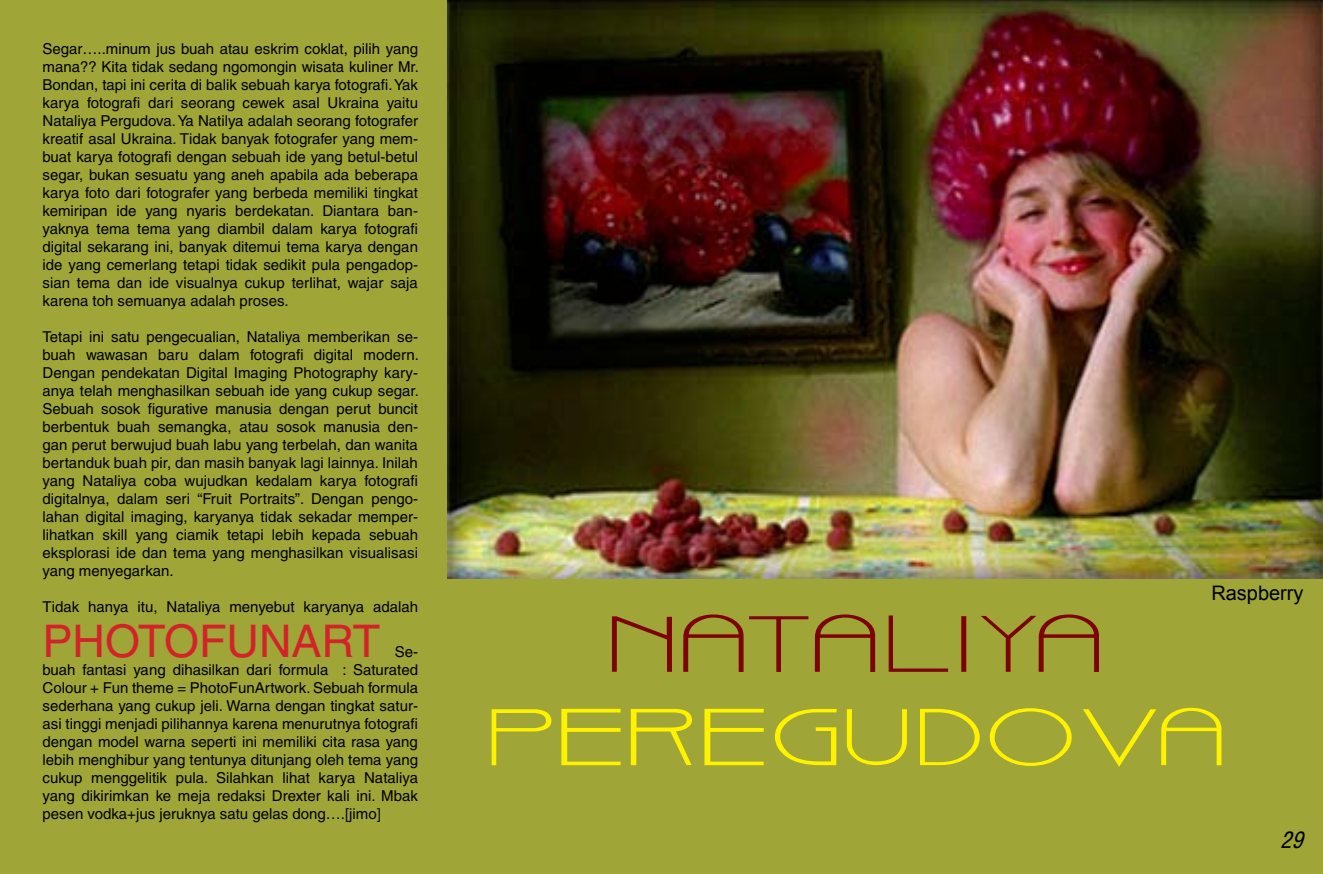
<style>
.page{position:relative;width:1323px;height:874px;background:#fff}
.page>*{position:absolute;margin:0;border:0;box-sizing:border-box;transform-origin:0 0}
.t1{font:77.75px "Bisque";color:#fff200;scale:1.42 1}
.t2{font:77.75px "Bisque";color:#7c0306;scale:1.42 1}
.t3{font:45px "Helvetica";color:#d2232a}
.t4{font:italic 100 condensed 25px "Helvetica";color:#000}
.t5{font:20px "Arial";color:#000}
.t6{font:15px/18px "Helvetica";color:#000;text-align:justify}
</style>
<div class="page">
<div style="left:0;top:0;width:1322px;height:874px;background:#9fa537"></div>
<img style="left:447px;top:0;width:875px;height:579px">
<p class="t6" style="left:43px;top:40px;width:378px">Segar…..minum jus buah atau eskrim coklat, pilih yang mana?? Kita tidak sedang ngomongin wisata kuliner Mr.<br>Bondan, tapi ini cerita di balik sebuah karya fotografi. Yak karya fotografi dari seorang cewek asal Ukraina yaitu Nataliya Pergudova. Ya Natilya adalah seorang fotografer kreatif asal Ukraina. Tidak banyak fotografer yang mem&shy;buat karya fotografi dengan sebuah ide yang betul-betul segar, bukan sesuatu yang aneh apabila ada beberapa karya foto dari fotografer yang berbeda memiliki tingkat kemiripan ide yang nyaris berdekatan. Diantara ban&shy;yaknya tema tema yang diambil dalam karya fotografi digital sekarang ini, banyak ditemui tema karya dengan ide yang cemerlang tetapi tidak sedikit pula pengadop&shy;sian tema dan ide visualnya cukup terlihat, wajar saja karena toh semuanya adalah proses.</p>
<p class="t6" style="left:43px;top:328px;width:378px">Tetapi ini satu pengecualian, Nataliya memberikan se&shy;buah wawasan baru dalam fotografi digital modern.<br>Dengan pendekatan Digital Imaging Photography kary&shy;anya telah menghasilkan sebuah ide yang cukup segar.<br>Sebuah sosok figurative manusia dengan perut buncit berbentuk buah semangka, atau sosok manusia den&shy;gan perut berwujud buah labu yang terbelah, dan wanita bertanduk buah pir, dan masih banyak lagi lainnya. Inilah yang Nataliya coba wujudkan kedalam karya fotografi digitalnya, dalam seri “Fruit Portraits”. Dengan pengo&shy;lahan digital imaging, karyanya tidak sekadar memper&shy;lihatkan skill yang ciamik tetapi lebih kepada sebuah eksplorasi ide dan tema yang menghasilkan visualisasi yang menyegarkan.</p>
<p class="t6" style="left:43px;top:598px;width:377px">Tidak hanya itu, Nataliya menyebut karyanya adalah</p>
<h2 class="t3" style="left:43px;top:615px;width:339px">PHOTOFUNART</h2>
<p class="t6" style="left:43px;top:643px;width:377px;text-indent:352px">Se&shy;buah fantasi yang dihasilkan dari formula : Saturated Colour + Fun theme = PhotoFunArtwork. Sebuah formula sederhana yang cukup jeli. Warna dengan tingkat satur&shy;asi tinggi menjadi pilihannya karena menurutnya fotografi dengan model warna seperti ini memiliki cita rasa yang lebih menghibur yang tentunya ditunjang oleh tema yang cukup menggelitik pula. Silahkan lihat karya Nataliya yang dikirimkan ke meja redaksi Drexter kali ini. Mbak pesen vodka+jus jeruknya satu gelas dong….[jimo]</p>
<h3 class="t5" style="left:1211px;top:580px;width:94px">Raspberry</h3>
<h1 class="t2" style="left:606px;top:603px;width:352px">NATALIYA</h1>
<h1 class="t1" style="left:483px;top:696px;width:525px">PEREGUDOVA</h1>
<h3 class="t4" style="left:1280px;top:830px;width:24px">29</h3>
</div>
